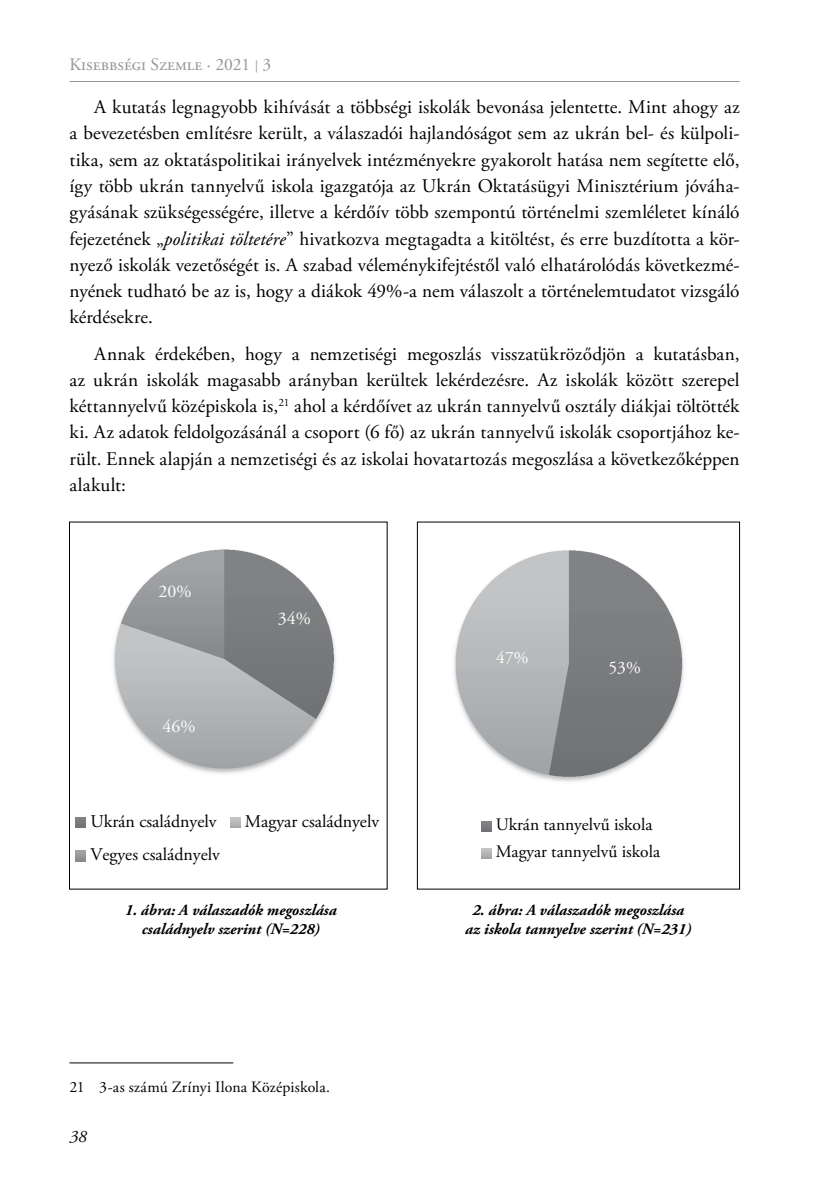
<style>
.page{position:relative;width:819px;height:1191px;background:#fff}
.page>*{position:absolute;margin:0;border:0;box-sizing:border-box;transform-origin:0 0}
.t1{font:19.25px/26.2px "Adobe Garamond Pro";letter-spacing:-.005em;color:#000;text-align:justify}
.t2{font:17.85px "Adobe Garamond Pro";color:#000}
.t3{font:17.85px "Adobe Garamond Pro";letter-spacing:.005em;color:#fff}
.t4{font:17.5px/26.9px "Adobe Garamond Pro";color:#000}
.t5{font:17.5px "Adobe Garamond Pro";color:#939598}
.t6{font:17.5px "Adobe Garamond Pro";color:#fff}
.t7{font:italic 17.5px "Adobe Garamond Pro";color:#000}
.t8{font:italic 700 15.75px/18.9px "Adobe Garamond Pro";color:#000;text-align:center}
.t9{font:15.75px "Adobe Garamond Pro";letter-spacing:.015em;color:#000}
.s1{font-style:italic}
</style>
<div class="page">
<hr style="left:69px;top:81px;width:670px;height:1px;background:#000">
<hr style="left:69px;top:1062px;width:164px;height:1px;background:#000">
<img style="left:113px;top:549px;width:223px;height:225px">
<svg style="left:76px;top:817px;width:10px;height:11px"></svg>
<svg style="left:230px;top:817px;width:10px;height:11px"></svg>
<svg style="left:76px;top:851px;width:10px;height:10px"></svg>
<img style="left:454px;top:550px;width:230px;height:232px">
<svg style="left:481px;top:821px;width:10px;height:10px"></svg>
<svg style="left:481px;top:848px;width:10px;height:10px"></svg>
<div style="left:417px;top:521px;width:323px;height:368px;border:1px solid #000"></div>
<p class="t5" style="left:69px;top:54px;width:203px">Kisebbségi Szemle · 2021 3</p>
<p class="t1" style="left:69px;top:95px;width:671px;text-indent:25px">A kutatás legnagyobb kihívását a többségi iskolák bevonása jelentette. Mint ahogy az a bevezetésben említésre került, a válaszadói hajlandóságot sem az ukrán bel- és külpoli&shy;tika, sem az oktatáspolitikai irányelvek intézményekre gyakorolt hatása nem segítette elő, így több ukrán tannyelvű iskola igazgatója az Ukrán Oktatásügyi Minisztérium jóváha&shy;gyásának szükségességére, illetve a kérdőív több szempontú történelmi szemléletet kínáló fejezetének „<span class="s1">politikai töltetére</span>” hivatkozva megtagadta a kitöltést, és erre buzdította a kör&shy;nyező iskolák vezetőségét is. A szabad véleménykifejtéstől való elhatárolódás következmé&shy;nyének tudható be az is, hogy a diákok 49%-a nem válaszolt a történelemtudatot vizsgáló kérdésekre.</p>
<p class="t1" style="left:69px;top:341px;width:672px;text-indent:25px">Annak érdekében, hogy a nemzetiségi megoszlás visszatükröződjön a kutatásban, az ukrán iskolák magasabb arányban kerültek lekérdezésre. Az iskolák között szerepel kéttannyelvű középiskola is,<sup>21</sup> ahol a kérdőívet az ukrán tannyelvű osztály diákjai töltötték ki. Az adatok feldolgozásánál a csoport (6 fő) az ukrán tannyelvű iskolák csoportjához ke&shy;rült. Ennek alapján a nemzetiségi és az iskolai hovatartozás megoszlása a következőképpen alakult:</p>
<p class="t3" style="left:158px;top:580px;width:35px">20%</p>
<p class="t3" style="left:162px;top:715px;width:35px">46%</p>
<p class="t3" style="left:278px;top:607px;width:35px">34%</p>
<p class="t4" style="left:146px;top:803px;width:133px">Magyar családnyelv</p>
<p class="t2" style="left:90px;top:810px;width:128px">Ukrán családnyelv</p>
<p class="t2" style="left:245px;top:810px;width:136px">Magyar családnyelv</p>
<p class="t2" style="left:90px;top:843px;width:131px">Vegyes családnyelv</p>
<p class="t6" style="left:496px;top:647px;width:34px">47%</p>
<p class="t3" style="left:603px;top:648px;width:35px">47%</p>
<p class="t6" style="left:608px;top:657px;width:34px">53%</p>
<p class="t4" style="left:495px;top:811px;width:166px">Ukrán tannyelvű iskola<br>Magyar tannyelvű iskola</p>
<p class="t8" style="left:125px;top:901px;width:213px">1. ábra: A válaszadók megoszlása családnyelv szerint (N=228)</p>
<p class="t8" style="left:465px;top:901px;width:228px">2. ábra: A válaszadók megoszlása az iskola tannyelve szerint (N=231)</p>
<p class="t9" style="left:69px;top:1077px;width:262px">21 3-as számú Zrínyi Ilona Középiskola.</p>
<p class="t7" style="left:69px;top:1126px;width:19px">38</p>
</div>
